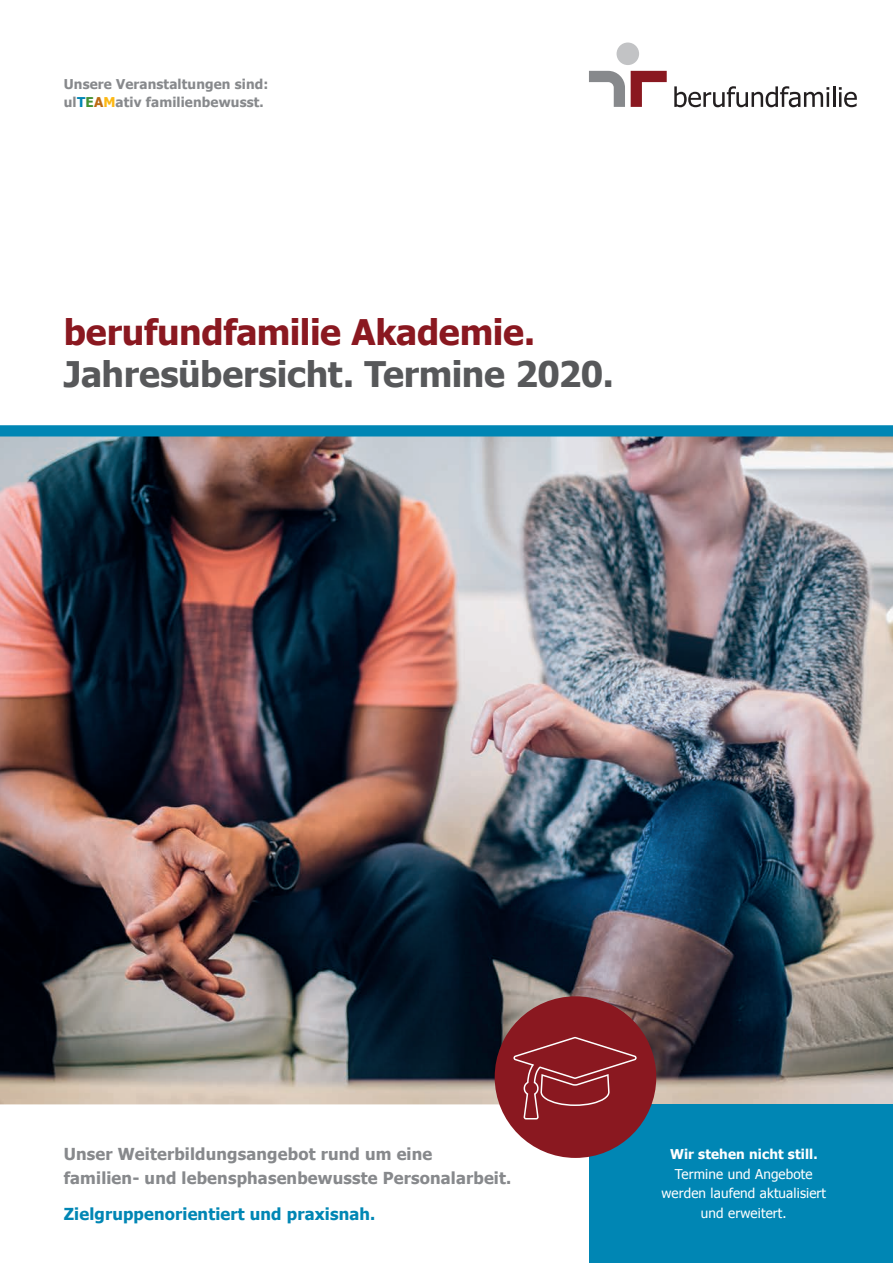
<style>
.page{position:relative;width:893px;height:1263px;background:#fff}
.page>*{position:absolute;margin:0;border:0;box-sizing:border-box;transform-origin:0 0}
.t1{font:700 35.25px "Tahoma";letter-spacing:-.01em;color:#57585a}
.t2{font:700 35.25px "Tahoma";letter-spacing:-.01em;color:#8a1820}
.t3{font:700 16.5px/24px "Tahoma";letter-spacing:.01em;color:#87898c}
.t4{font:700 16.5px "Tahoma";letter-spacing:.01em;color:#0086b4}
.t5{font:13.5px/19.5px "Tahoma";letter-spacing:.01em;color:#fff;text-align:center}
.t6{font:700 13.5px/18px "Tahoma";letter-spacing:.01em;color:#87898c}
.t7{font:700 13.5px "Tahoma";letter-spacing:.01em;color:#fff}
.s1{color:#0086b4}
.s2{color:#459235}
.s3{color:#bd6b14}
.s4{color:#fcb814}
</style>
<div class="page">
<img style="left:0;top:436px;width:893px;height:668px">
<div style="left:0;top:425px;width:893px;height:11px;background:#0086b4"></div>
<svg style="left:0;top:1104px;width:590px;height:159px"></svg>
<div style="left:617px;top:43px;width:22px;height:22px;background:#c2c3c5;border-radius:50%"></div>
<svg style="left:631px;top:71px;width:36px;height:36px"></svg>
<svg style="left:589px;top:71px;width:36px;height:36px"></svg>
<svg style="left:674px;top:86px;width:155px;height:21px"></svg>
<hr style="left:833px;top:86px;width:2px;height:21px;background:#231f20">
<svg style="left:839px;top:87px;width:18px;height:20px"></svg>
<div style="left:590px;top:1104px;width:303px;height:159px;background:#0086b4"></div>
<div style="left:495px;top:996px;width:161px;height:162px;background:#8a1820;border-radius:50%"></div>
<svg style="left:513px;top:1036px;width:124px;height:104px"></svg>
<p class="t6" style="left:64px;top:74px;width:206px">Unsere Veranstaltungen sind: ul<span class="s1">T</span><span class="s2">E</span><span class="s3">A</span><span class="s4">M</span>ativ familienbewusst.</p>
<h1 class="t2" style="left:64px;top:308px;width:473px">berufundfamilie Akademie.</h1>
<h1 class="t1" style="left:64px;top:350px;width:551px">Jahresübersicht. Termine 2020.</h1>
<p class="t3" style="left:64px;top:1141px;width:449px">Unser Weiterbildungsangebot rund um eine familien- und lebensphasenbewusste Personalarbeit.</p>
<p class="t4" style="left:64px;top:1203px;width:313px">Zielgruppenorientiert und praxisnah.</p>
<p class="t7" style="left:670px;top:1145px;width:149px">Wir stehen nicht still.</p>
<p class="t5" style="left:661px;top:1163px;width:166px">Termine und Angebote werden laufend aktualisiert und erweitert.</p>
</div>
